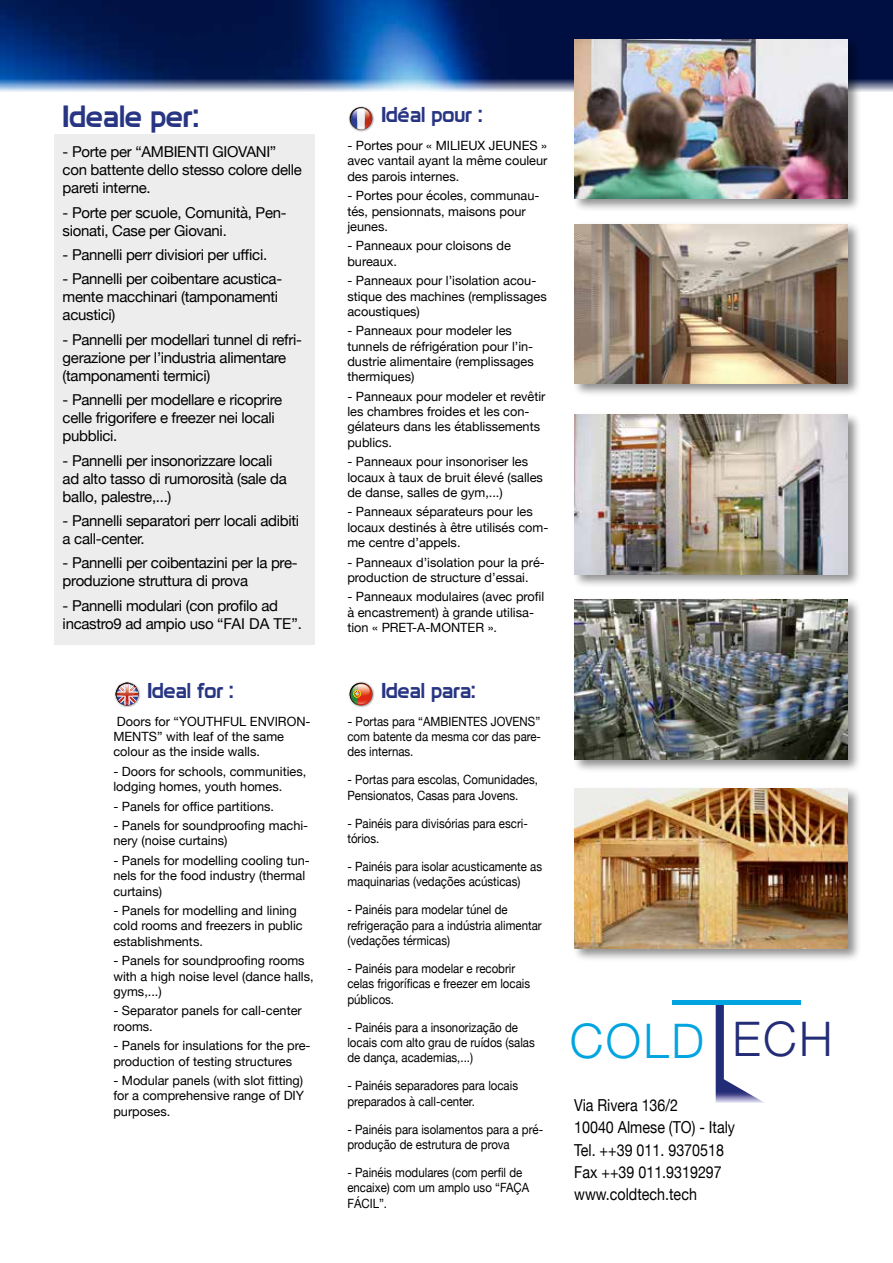
<style>
.page{position:relative;width:893px;height:1263px;background:#fff}
.page>*{position:absolute;margin:0;border:0;box-sizing:border-box;transform-origin:0 0}
.t1{font:300 47.55px "Helvetica Neue";letter-spacing:.05em;color:#00a5df}
.t2{font:30px "Prototype";color:#283583}
.t3{font:21px "Prototype";color:#283583}
.t4{font:16.5px/22.2px "Helvetica Neue";color:#000;scale:.87 1}
.t5{font:15px/18px "Helvetica Neue";letter-spacing:-.02em;color:#000}
.t6{font:12.75px/15.3px "Helvetica Neue";color:#000}
.t7{font:12.75px/15.3px "Helvetica Neue";color:#000;scale:.9 1}
.s1{color:#232c77}
</style>
<div class="page">
<img style="left:0;top:0;width:893px;height:91px">
<svg style="left:715px;top:1005px;width:49px;height:98px"></svg>
<div style="left:672px;top:1000px;width:129px;height:5px;background:#00a5df"></div>
<div style="left:54px;top:135px;width:261px;height:510px;background:#ededed"></div>
<div style="left:572px;top:221px;width:289px;height:176px;background:#000;opacity:.44"></div>
<img style="left:575px;top:224px;width:273px;height:160px">
<div style="left:572px;top:36px;width:289px;height:177px;background:#000;opacity:.44"></div>
<img style="left:575px;top:39px;width:273px;height:160px">
<div style="left:572px;top:597px;width:289px;height:176px;background:#000;opacity:.44"></div>
<img style="left:575px;top:600px;width:273px;height:159px">
<div style="left:572px;top:412px;width:289px;height:176px;background:#000;opacity:.44"></div>
<img style="left:575px;top:415px;width:273px;height:159px">
<div style="left:572px;top:786px;width:289px;height:176px;background:#000;opacity:.44"></div>
<img style="left:575px;top:789px;width:273px;height:159px">
<svg style="left:347px;top:105px;width:28px;height:27px"></svg>
<svg style="left:350px;top:107px;width:22px;height:23px"></svg>
<svg style="left:348px;top:681px;width:27px;height:26px"></svg>
<svg style="left:114px;top:681px;width:26px;height:26px"></svg>
<h2 class="t2" style="left:63px;top:98px;width:138px">Ideale per:</h2>
<p class="t5" style="left:63px;top:144px;width:241px">- Porte per “AMBIENTI GIOVANI” con battente dello stesso colore delle pareti interne.</p>
<p class="t5" style="left:63px;top:204px;width:226px">- Porte per scuole, Comunità, Pen&shy;sionati, Case per Giovani.</p>
<p class="t5" style="left:63px;top:247px;width:206px">- Pannelli perr divisiori per uffici.</p>
<p class="t5" style="left:63px;top:271px;width:221px">- Pannelli per coibentare acustica&shy;mente macchinari (tamponamenti acustici)</p>
<p class="t5" style="left:63px;top:331px;width:241px">- Pannelli per modellari tunnel di refri&shy;gerazione per l’industria alimentare (tamponamenti termici)</p>
<p class="t5" style="left:63px;top:392px;width:221px">- Pannelli per modellare e ricoprire celle frigorifere e freezer nei locali pubblici.</p>
<p class="t5" style="left:63px;top:452px;width:226px">- Pannelli per insonorizzare locali ad alto tasso di rumorosità (sale da ballo, palestre,...)</p>
<p class="t5" style="left:63px;top:512px;width:238px">- Pannelli separatori perr locali adibiti a call-center.</p>
<p class="t5" style="left:63px;top:555px;width:237px">- Pannelli per coibentazini per la pre&shy;produzione struttura di prova</p>
<p class="t5" style="left:63px;top:597px;width:241px">- Pannelli modulari (con profilo ad incastro9 ad ampio uso “FAI DA TE”.</p>
<h3 class="t3" style="left:147px;top:677px;width:88px">Ideal for :</h3>
<p class="t6" style="left:113px;top:714px;width:199px">Doors for “YOUTHFUL ENVIRON-<br>MENTS” with leaf of the same colour as the inside walls.</p>
<p class="t6" style="left:113px;top:764px;width:194px">- Doors for schools, communities, lodging homes, youth homes.</p>
<p class="t6" style="left:113px;top:799px;width:162px">- Panels for office partitions.</p>
<p class="t6" style="left:113px;top:819px;width:196px">- Panels for soundproofing machi&shy;nery (noise curtains)</p>
<p class="t6" style="left:113px;top:853px;width:198px">- Panels for modelling cooling tun&shy;nels for the food industry (thermal curtains)</p>
<p class="t6" style="left:113px;top:904px;width:191px">- Panels for modelling and lining cold rooms and freezers in public establishments.</p>
<p class="t6" style="left:113px;top:954px;width:202px">- Panels for soundproofing rooms with a high noise level (dance halls, gyms,...)</p>
<p class="t6" style="left:113px;top:1004px;width:190px">- Separator panels for call-center rooms.</p>
<p class="t6" style="left:113px;top:1039px;width:199px">- Panels for insulations for the pre&shy;production of testing structures</p>
<p class="t6" style="left:113px;top:1074px;width:192px;text-align:justify">- Modular panels (with slot fitting) for a comprehensive range of DIY purposes.</p>
<h3 class="t3" style="left:381px;top:102px;width:103px">Idéal pour :</h3>
<p class="t6" style="left:347px;top:139px;width:202px;text-align:justify">- Portes pour « MILIEUX JEUNES » avec vantail ayant la même couleur des parois internes.</p>
<p class="t6" style="left:347px;top:189px;width:194px">- Portes pour écoles, communau&shy;tés, pensionnats, maisons pour jeunes.</p>
<p class="t6" style="left:347px;top:239px;width:165px">- Panneaux pour cloisons de bureaux.</p>
<p class="t6" style="left:347px;top:274px;width:201px">- Panneaux pour l’isolation acou&shy;stique des machines (remplissages acoustiques)</p>
<p class="t6" style="left:347px;top:324px;width:188px">- Panneaux pour modeler les tunnels de réfrigération pour l’in&shy;dustrie alimentaire (remplissages thermiques)</p>
<p class="t6" style="left:347px;top:389px;width:200px">- Panneaux pour modeler et revêtir les chambres froides et les con&shy;gélateurs dans les établissements publics.</p>
<p class="t6" style="left:347px;top:455px;width:197px">- Panneaux pour insonoriser les locaux à taux de bruit élevé (salles de danse, salles de gym,...)</p>
<p class="t6" style="left:347px;top:505px;width:202px">- Panneaux séparateurs pour les locaux destinés à être utilisés com&shy;me centre d’appels.</p>
<p class="t6" style="left:347px;top:555px;width:199px">- Panneaux d’isolation pour la pré&shy;production de structure d’essai.</p>
<p class="t6" style="left:347px;top:590px;width:198px">- Panneaux modulaires (avec profil à encastrement) à grande utilisa&shy;tion « PRET-A-MONTER ».</p>
<h3 class="t3" style="left:381px;top:677px;width:96px">Ideal para:</h3>
<p class="t6" style="left:347px;top:714px;width:195px;text-align:justify">- Portas para “AMBIENTES JOVENS” com batente da mesma cor das pare&shy;des internas.</p>
<p class="t7" style="left:347px;top:773px;width:213px">- Portas para escolas, Comunidades,<br>Pensionatos, Casas para Jovens.</p>
<p class="t7" style="left:347px;top:816px;width:202px">- Painéis para divisórias para escri&shy;tórios.</p>
<p class="t7" style="left:347px;top:859px;width:218px">- Painéis para isolar acusticamente as maquinarias (vedações acústicas)</p>
<p class="t7" style="left:347px;top:903px;width:217px">- Painéis para modelar túnel de refrigeração para a indústria alimentar (vedações térmicas)</p>
<p class="t7" style="left:347px;top:961px;width:205px">- Painéis para modelar e recobrir celas frigoríficas e freezer em locais públicos.</p>
<p class="t7" style="left:347px;top:1020px;width:210px">- Painéis para a insonorização de locais com alto grau de ruídos (salas de dança, academias,...)</p>
<p class="t7" style="left:347px;top:1079px;width:191px">- Painéis separadores para locais preparados à call-center.</p>
<p class="t7" style="left:347px;top:1122px;width:219px">- Painéis para isolamentos para a pré&shy;produção de estrutura de prova</p>
<p class="t7" style="left:347px;top:1165px;width:203px">- Painéis modulares (com perfil de encaixe) com um amplo uso “FAÇA<br>FÁCIL”.</p>
<h1 class="t1" style="left:570px;top:1002px;width:264px">COLD <span class="s1">ECH</span></h1>
<p class="t4" style="left:574px;top:1095px;width:186px">Via Rivera 136/2<br>10040 Almese (TO) - Italy<br>Tel. ++39 011. 9370518<br>Fax ++39 011.9319297 www.coldtech.tech</p>
</div>
